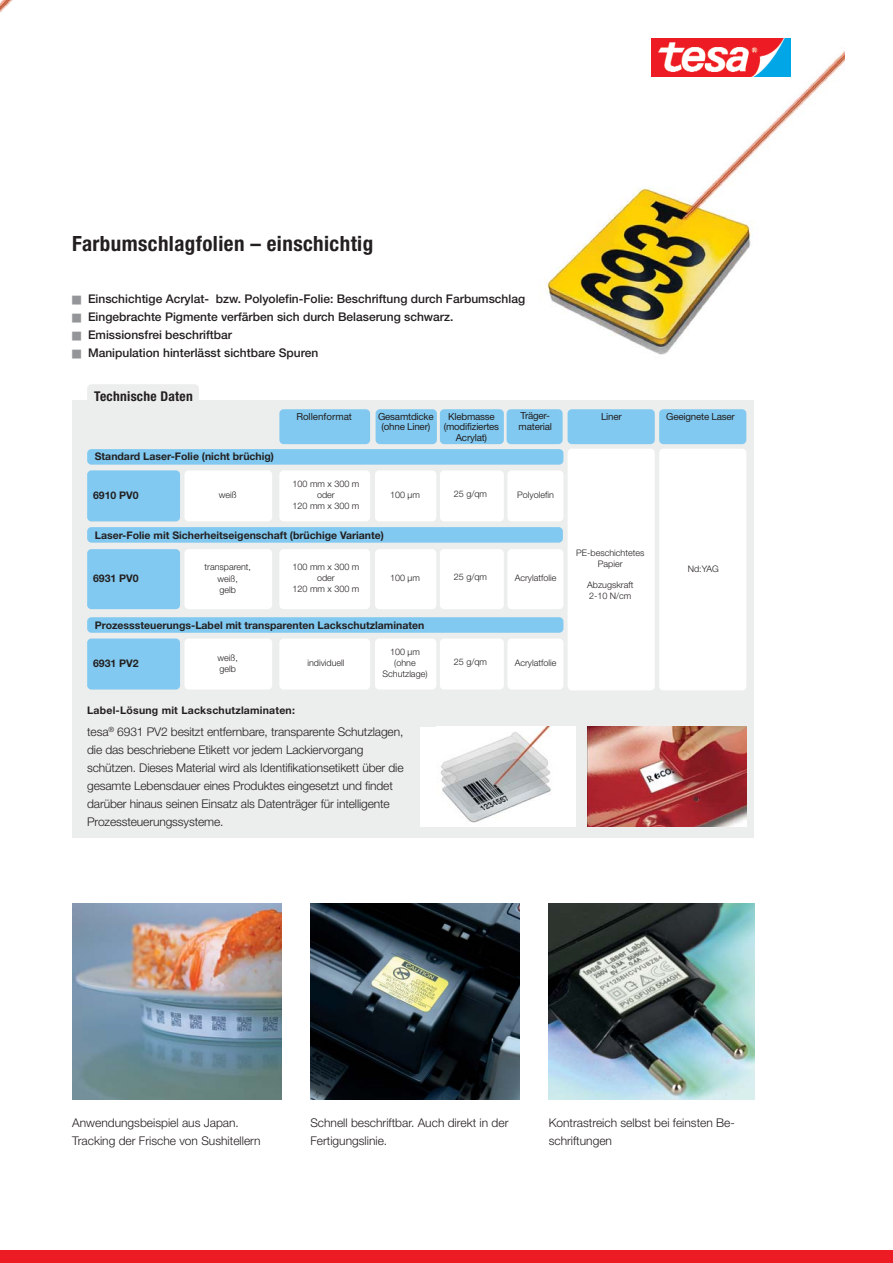
<style>
.page{position:relative;width:893px;height:1263px;background:#fff}
.page>*{position:absolute;margin:0;border:0;box-sizing:border-box;transform-origin:0 0}
.t1{font:700 condensed 21px "Helvetica Neue";letter-spacing:.02em;color:#231f20}
.t2{font:700 condensed 13.5px "Helvetica Neue";letter-spacing:.02em;color:#231f20}
.t3{font:300 12px/18px "Helvetica Neue";letter-spacing:-.01em;color:#231f20}
.t4{font:500 12px "Helvetica Neue";color:#231f20}
.t5{font:700 10.5px "Helvetica Neue";color:#231f20}
.t6{font:700 10.5px "Helvetica Neue";letter-spacing:.02em;color:#231f20}
.t7{font:9.75px/10.5px "Helvetica Neue";letter-spacing:-.02em;color:#231f20;text-align:center}
.t8{font:9.75px "Helvetica Neue";color:#231f20}
.t9{font:300 9px/10.8px "Helvetica Neue";color:#231f20;text-align:center}
.s1{color:#939598}
</style>
<div class="page">
<div style="left:72px;top:401px;width:682px;height:437px;background:#eceded"></div>
<img style="left:588px;top:727px;width:158px;height:99px">
<div style="left:420px;top:727px;width:156px;height:99px;background:#fff"></div>
<img style="left:440px;top:727px;width:111px;height:96px">
<img style="left:0;top:0;width:13px;height:13px">
<div style="left:87px;top:384px;width:112px;height:36px;background:#eceded;border-radius:4px"></div>
<div style="left:87px;top:470px;width:93px;height:51px;background:#81c9f0;border-radius:4px"></div>
<div style="left:184px;top:470px;width:88px;height:51px;background:#fff;border-radius:4px"></div>
<div style="left:279px;top:470px;width:91px;height:51px;background:#fff;border-radius:4px"></div>
<div style="left:279px;top:409px;width:91px;height:35px;background:#81c9f0;border-radius:4px"></div>
<div style="left:376px;top:409px;width:61px;height:35px;background:#81c9f0;border-radius:4px"></div>
<div style="left:375px;top:470px;width:61px;height:51px;background:#fff;border-radius:4px"></div>
<div style="left:440px;top:409px;width:64px;height:35px;background:#81c9f0;border-radius:4px"></div>
<div style="left:440px;top:470px;width:64px;height:51px;background:#fff;border-radius:4px"></div>
<div style="left:507px;top:409px;width:56px;height:35px;background:#81c9f0;border-radius:4px"></div>
<div style="left:507px;top:470px;width:56px;height:51px;background:#fff;border-radius:4px"></div>
<div style="left:568px;top:449px;width:87px;height:241px;background:#fff;border-radius:4px"></div>
<div style="left:568px;top:409px;width:87px;height:35px;background:#81c9f0;border-radius:4px"></div>
<div style="left:659px;top:409px;width:87px;height:35px;background:#81c9f0;border-radius:4px"></div>
<div style="left:659px;top:449px;width:87px;height:241px;background:#fff;border-radius:4px"></div>
<div style="left:87px;top:449px;width:476px;height:16px;background:#81c9f0;border-radius:4px"></div>
<div style="left:87px;top:638px;width:93px;height:51px;background:#81c9f0;border-radius:4px"></div>
<div style="left:184px;top:638px;width:88px;height:51px;background:#fff;border-radius:4px"></div>
<div style="left:279px;top:638px;width:91px;height:51px;background:#fff;border-radius:4px"></div>
<div style="left:375px;top:638px;width:61px;height:51px;background:#fff;border-radius:4px"></div>
<div style="left:440px;top:638px;width:64px;height:51px;background:#fff;border-radius:4px"></div>
<div style="left:507px;top:638px;width:56px;height:51px;background:#fff;border-radius:4px"></div>
<div style="left:87px;top:617px;width:476px;height:16px;background:#81c9f0;border-radius:4px"></div>
<div style="left:87px;top:549px;width:93px;height:60px;background:#81c9f0;border-radius:4px"></div>
<div style="left:184px;top:549px;width:88px;height:60px;background:#fff;border-radius:4px"></div>
<div style="left:279px;top:549px;width:91px;height:60px;background:#fff;border-radius:4px"></div>
<div style="left:375px;top:549px;width:61px;height:60px;background:#fff;border-radius:4px"></div>
<div style="left:440px;top:549px;width:64px;height:60px;background:#fff;border-radius:4px"></div>
<div style="left:507px;top:549px;width:56px;height:60px;background:#fff;border-radius:4px"></div>
<div style="left:87px;top:527px;width:476px;height:16px;background:#81c9f0;border-radius:4px"></div>
<img style="left:72px;top:903px;width:209px;height:196px">
<img style="left:311px;top:903px;width:209px;height:196px">
<img style="left:549px;top:903px;width:205px;height:196px">
<div style="left:0;top:1250px;width:893px;height:13px;background:#ed1c24"></div>
<img style="left:546px;top:38px;width:298px;height:317px">
<img style="left:652px;top:38px;width:139px;height:39px">
<h1 class="t1" style="left:72px;top:236px;width:302px">Farbumschlagfolien – einschichtig</h1>
<p class="t4" style="left:72px;top:294px;width:454px"><span class="s1">■</span> Einschichtige Acrylat- bzw. Polyolefin-Folie: Beschriftung durch Farbumschlag</p>
<p class="t4" style="left:72px;top:312px;width:383px"><span class="s1">■</span> Eingebrachte Pigmente verfärben sich durch Belaserung schwarz.</p>
<p class="t4" style="left:72px;top:330px;width:161px"><span class="s1">■</span> Emissionsfrei beschriftbar</p>
<p class="t4" style="left:72px;top:348px;width:248px"><span class="s1">■</span> Manipulation hinterlässt sichtbare Spuren</p>
<p class="t2" style="left:94px;top:391px;width:100px">Technische Daten</p>
<p class="t5" style="left:95px;top:453px;width:181px">Standard Laser-Folie (nicht brüchig)</p>
<p class="t8" style="left:296px;top:413px;width:57px">Rollenformat</p>
<p class="t7" style="left:378px;top:412px;width:57px">Gesamtdicke (ohne Liner)</p>
<p class="t7" style="left:444px;top:412px;width:57px">Klebmasse (modifiziertes<br>Acrylat)</p>
<p class="t7" style="left:519px;top:412px;width:35px;text-align:left">Träger&shy;material</p>
<p class="t7" style="left:601px;top:412px;width:22px">Liner</p>
<p class="t7" style="left:666px;top:412px;width:70px">Geeignete Laser</p>
<p class="t5" style="left:93px;top:491px;width:47px">6910 PV0</p>
<p class="t9" style="left:219px;top:491px;width:19px">weiß</p>
<p class="t9" style="left:293px;top:479px;width:68px">100 mm x 300 m oder<br>120 mm x 300 m</p>
<p class="t9" style="left:390px;top:490px;width:31px">100 µm</p>
<p class="t9" style="left:454px;top:489px;width:35px">25 g/qm</p>
<p class="t9" style="left:517px;top:490px;width:38px">Polyolefin</p>
<p class="t5" style="left:95px;top:531px;width:291px">Laser-Folie mit Sicherheitseigenschaft (brüchige Variante)</p>
<p class="t9" style="left:205px;top:562px;width:48px">transparent, weiß,<br>gelb</p>
<p class="t9" style="left:293px;top:563px;width:68px">100 mm x 300 m oder<br>120 mm x 300 m</p>
<p class="t5" style="left:93px;top:574px;width:47px">6931 PV0</p>
<p class="t9" style="left:390px;top:574px;width:31px">100 µm</p>
<p class="t9" style="left:454px;top:572px;width:35px">25 g/qm</p>
<p class="t9" style="left:515px;top:573px;width:43px">Acrylatfolie</p>
<p class="t5" style="left:95px;top:621px;width:331px">Prozesssteuerungs-Label mit transparenten Lackschutzlaminaten</p>
<p class="t9" style="left:217px;top:653px;width:22px;text-align:left">weiß, gelb</p>
<p class="t9" style="left:307px;top:658px;width:39px">individuell</p>
<p class="t9" style="left:382px;top:648px;width:47px">100 µm (ohne<br>Schutzlage)</p>
<p class="t5" style="left:93px;top:659px;width:47px">6931 PV2</p>
<p class="t9" style="left:454px;top:657px;width:35px">25 g/qm</p>
<p class="t9" style="left:515px;top:658px;width:43px">Acrylatfolie</p>
<p class="t6" style="left:87px;top:706px;width:209px">Label-Lösung mit Lackschutzlaminaten:</p>
<p class="t3" style="left:87px;top:724px;width:318px">tesa<sup>®</sup> 6931 PV2 besitzt entfernbare, trans parente Schutzlagen, die das beschriebene Etikett vor jedem Lackiervorgang schützen. Dieses Material wird als Identifikationsetikett über die gesamte Lebensdauer eines Produktes eingesetzt und findet darüber hinaus seinen Einsatz als Datenträger für intelligente Prozessteuerungssysteme.</p>
<p class="t9" style="left:576px;top:548px;width:70px">PE-beschichtetes<br>Papier</p>
<p class="t9" style="left:587px;top:580px;width:48px;text-align:left">Abzugskraft<br>2-10 N/cm</p>
<p class="t9" style="left:688px;top:565px;width:33px">Nd:YAG</p>
<p class="t3" style="left:72px;top:1115px;width:190px">Anwendungsbeispiel aus Japan.<br>Tracking der Frische von Sushitellern</p>
<p class="t3" style="left:310px;top:1115px;width:200px">Schnell beschriftbar. Auch direkt in der<br>Fertigungslinie.</p>
<p class="t3" style="left:549px;top:1115px;width:188px">Kontrastreich selbst bei feinsten Be&shy;schriftungen</p>
</div>
